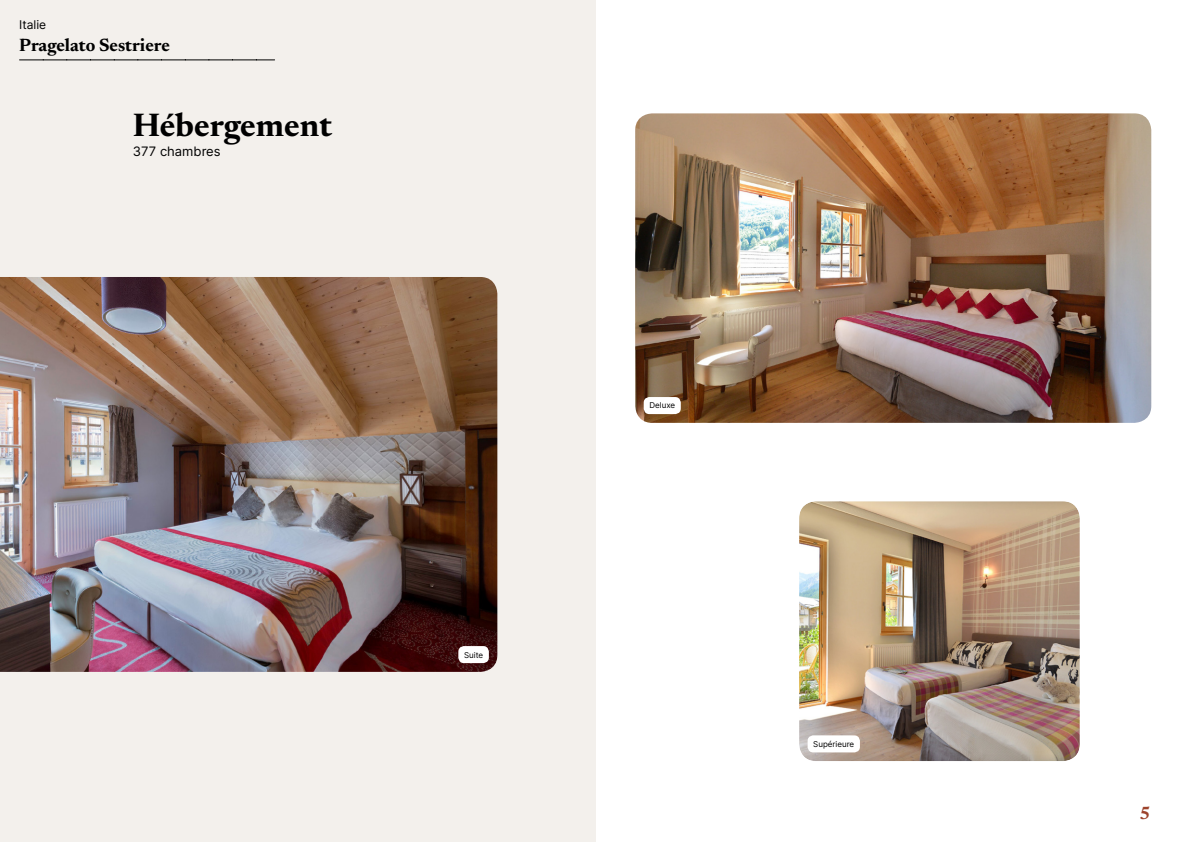
<style>
.page{position:relative;width:1191px;height:842px;background:#fff}
.page>*{position:absolute;margin:0;border:0;box-sizing:border-box;transform-origin:0 0}
.t1{font:700 33px "Newsreader 24 pt";color:#000}
.t2{font:700 18px "Newsreader 24 pt";color:#000}
.t3{font:700 18px "Newsreader 24 pt";color:#9d432c}
.t4{font:13px "Inter";color:#000}
.t5{font:12px "Inter";color:#000}
.t6{font:8px "Inter";color:#000}
</style>
<div class="page">
<div style="left:0;top:0;width:595px;height:842px;background:#f3f0ec"></div>
<img style="left:635px;top:113px;width:516px;height:310px">
<img style="left:800px;top:502px;width:278px;height:258px">
<div style="left:791px;top:493px;width:296px;height:276px;border:8px solid #fff;border-radius:21px"></div>
<div style="left:643px;top:397px;width:38px;height:17px;background:#fff;border-radius:6px"></div>
<div style="left:807px;top:735px;width:53px;height:17px;background:#fff;border-radius:6px"></div>
<img style="left:0;top:277px;width:497px;height:395px">
<div style="left:458px;top:646px;width:31px;height:17px;background:#fff;border-radius:6px"></div>
<svg style="left:20px;top:60px;width:255px;height:1px"></svg>
<h3 class="t5" style="left:19px;top:15px;width:28px">Italie</h3>
<h2 class="t2" style="left:19px;top:32px;width:152px">Pragelato Sestriere</h2>
<h1 class="t1" style="left:133px;top:101px;width:200px">Hébergement</h1>
<h3 class="t4" style="left:133px;top:141px;width:89px">377 chambres</h3>
<p class="t6" style="left:464px;top:649px;width:21px">Suite</p>
<p class="t6" style="left:649px;top:400px;width:27px">Deluxe</p>
<p class="t6" style="left:813px;top:738px;width:42px">Supérieure</p>
<h2 class="t3" style="left:1139px;top:800px;width:13px">5</h2>
</div>
